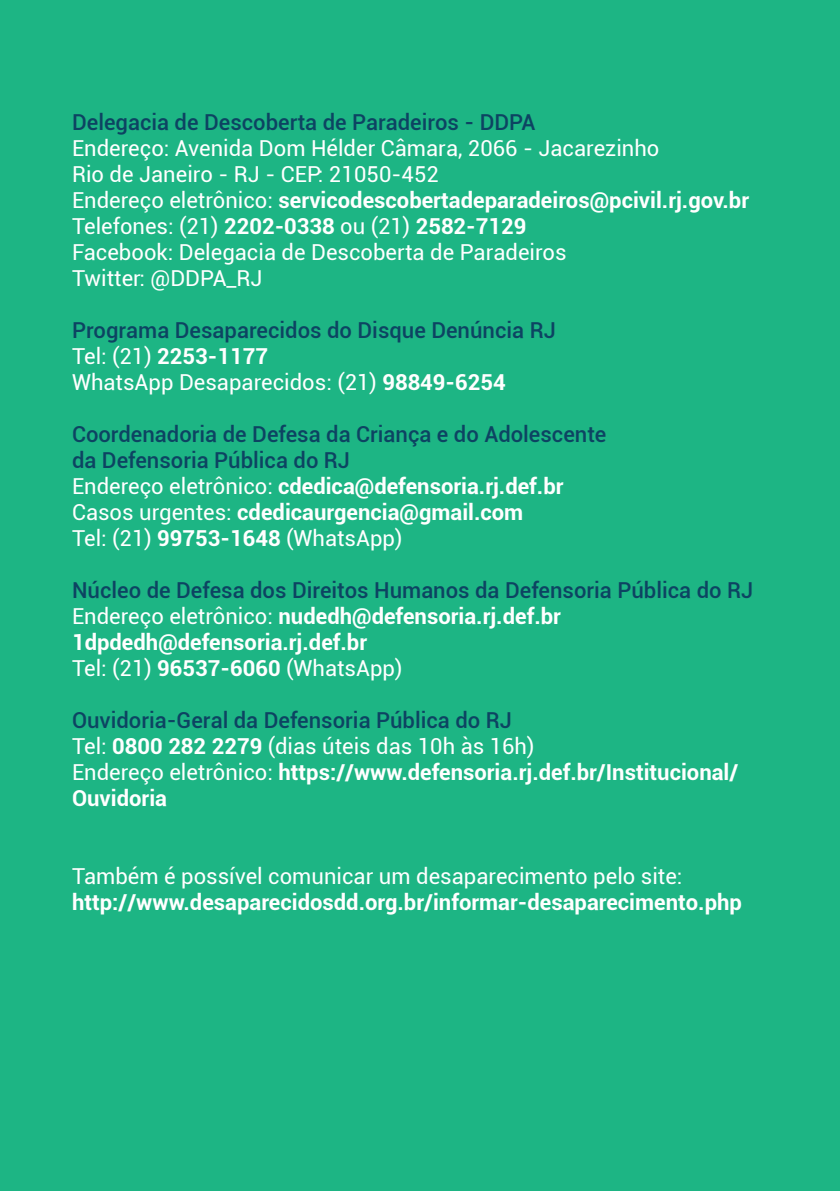
<style>
.page{position:relative;width:840px;height:1191px;background:#fff}
.page>*{position:absolute;margin:0;border:0;box-sizing:border-box;transform-origin:0 0}
.t1{font:700 22px/26px "Roboto";color:#fff}
.t2{font:500 22px/26px "Roboto";color:#0d4362}
.t3{font:22px/26px "Roboto";color:#fff}
.s1{font-weight:700}
.s2{font-weight:400;color:#fff}
.s3{font-weight:700;color:#fff}
.s4{font-weight:500;color:#0d4362}
.s5{font-weight:400}
</style>
<div class="page">
<div style="left:0;top:0;width:839px;height:1191px;background:#1db584"></div>
<p class="t2" style="left:72px;top:108px;width:464px">Delegacia de Descoberta de Paradeiros - DDPA</p>
<p class="t3" style="left:72px;top:134px;width:678px">Endereço: Avenida Dom Hélder Câmara, 2066 - Jacarezinho<br>Rio de Janeiro - RJ - CEP: 21050-452<br>Endereço eletrônico: <span class="s1">servicodescobertadeparadeiros@pcivil.rj.gov.br </span>Telefones: (21) <span class="s1">2202-0338</span> ou (21) <span class="s1">2582-7129<br></span>Facebook: Delegacia de Descoberta de Paradeiros<br>Twitter: @DDPA_RJ</p>
<p class="t2" style="left:72px;top:316px;width:485px">Programa Desaparecidos do Disque Denúncia RJ<br><span class="s2">Tel: (21)</span> <span class="s3">2253-1177<br></span><span class="s2">WhatsApp Desaparecidos: (21)</span> <span class="s3">98849-6254</span></p>
<p class="t2" style="left:72px;top:420px;width:535px">Coordenadoria de Defesa da Criança e do Adolescente da Defensoria Pública do RJ<br><span class="s2">Endereço eletrônico:</span> <span class="s3">cdedica@defensoria.rj.def.br </span><span class="s2">Casos urgentes:</span> <span class="s3">cdedicaurgencia@gmail.com<br></span><span class="s2">Tel: (21)</span> <span class="s3">99753-1648</span> <span class="s2">(WhatsApp)</span></p>
<p class="t1" style="left:72px;top:576px;width:682px"><span class="s4">Núcleo de Defesa dos Direitos Humanos da Defensoria Pública do RJ </span><span class="s5">Endereço eletrônico:</span> nudedh@defensoria.rj.def.br 1dpdedh@defensoria.rj.def.br<br><span class="s5">Tel: (21)</span> 96537-6060 <span class="s5">(WhatsApp)</span></p>
<p class="t1" style="left:72px;top:706px;width:667px"><span class="s4">Ouvidoria-Geral da Defensoria Pública do RJ<br></span><span class="s5">Tel:</span> 0800 282 2279 <span class="s5">(dias úteis das 10h às 16h)<br>Endereço eletrônico:</span> https://www.defensoria.rj.def.br/Institucional/ Ouvidoria</p>
<p class="t3" style="left:72px;top:862px;width:611px">Também é possível comunicar um desaparecimento pelo site:</p>
<p class="t1" style="left:72px;top:888px;width:671px">http://www.desaparecidosdd.org.br/informar-desaparecimento.php</p>
</div>
